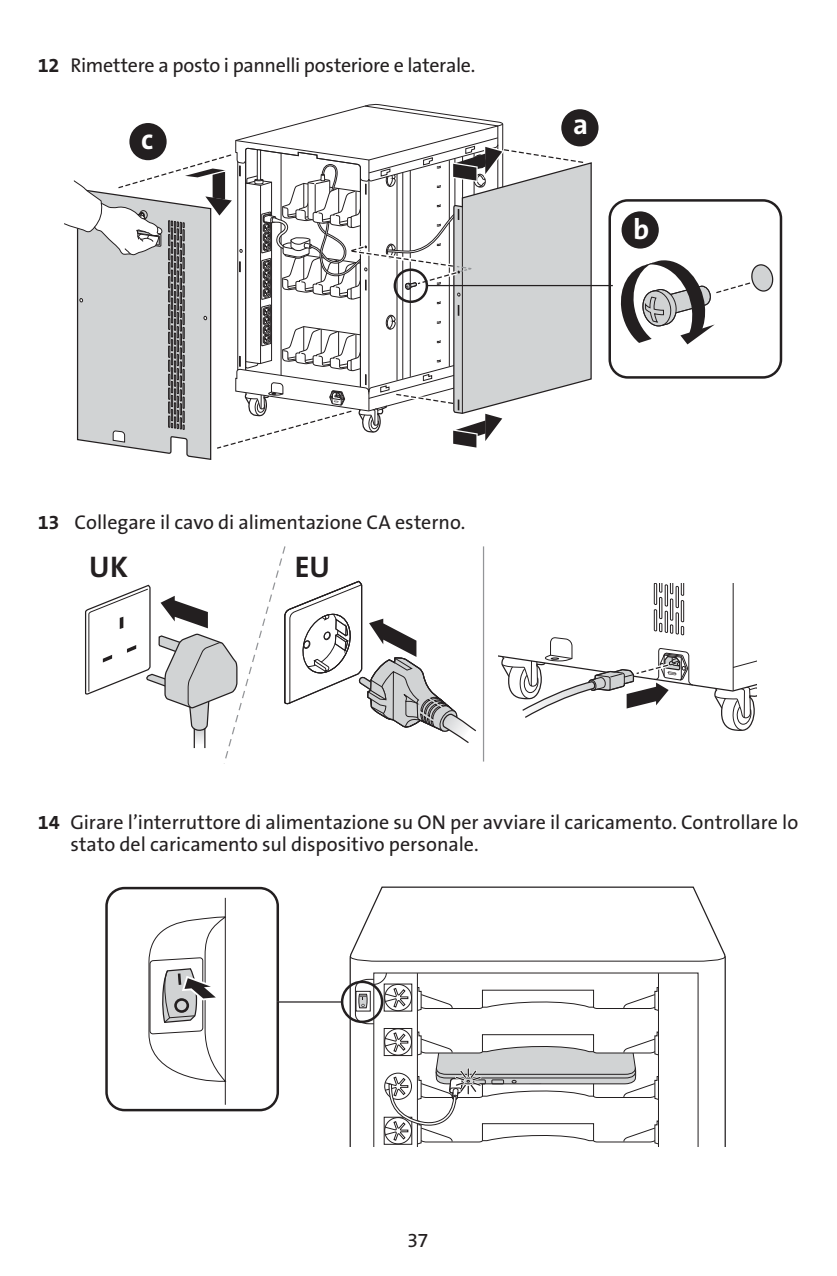
<style>
.page{position:relative;width:837px;height:1276px;background:#fff}
.page>*{position:absolute;margin:0;border:0;box-sizing:border-box;transform-origin:0 0}
.t1{font:30px "The Sans KENSINGTON7 Bd";color:#231f20}
.t2{font:28.75px "The Sans KENSINGTON7 Bd";color:#fff}
.t3{font:20px/22.5px "The Sans KENSINGTON5 Rg";letter-spacing:-.005em;color:#231f20}
.s1{font-family:"The Sans KENSINGTON7 Bd"}
</style>
<div class="page">
<div style="left:561px;top:109px;width:37px;height:37px;background:#231f20;border-radius:50%"></div>
<div style="left:621px;top:211px;width:37px;height:38px;background:#231f20;border-radius:50%"></div>
<div style="left:608px;top:199px;width:174px;height:180px;border:2px solid #231f20;border-radius:18px"></div>
<svg style="left:620px;top:260px;width:153px;height:84px"></svg>
<hr style="left:426px;top:285px;width:186px;height:1px;background:#231f20">
<svg style="left:64px;top:105px;width:528px;height:355px"></svg>
<hr style="left:482px;top:546px;width:2px;height:215px;background:#939598">
<svg style="left:498px;top:583px;width:257px;height:148px"></svg>
<svg style="left:85px;top:546px;width:391px;height:218px"></svg>
<hr style="left:225px;top:898px;width:1px;height:206px;background:#231f20">
<svg style="left:148px;top:915px;width:79px;height:167px"></svg>
<svg style="left:349px;top:886px;width:377px;height:260px"></svg>
<svg style="left:349px;top:955px;width:376px;height:7px"></svg>
<svg style="left:665px;top:972px;width:33px;height:174px"></svg>
<div style="left:105px;top:887px;width:174px;height:224px;border:2px solid #231f20;border-radius:18px"></div>
<hr style="left:278px;top:1001px;width:64px;height:1px;background:#231f20">
<div style="left:341px;top:980px;width:42px;height:43px;border:2px solid #231f20;border-radius:50%"></div>
<svg style="left:354px;top:972px;width:311px;height:174px"></svg>
<p class="t3" style="left:38px;top:54px;width:439px"><span class="s1">12</span> Rimettere a posto i pannelli posteriore e laterale.</p>
<h2 class="t2" style="left:141px;top:124px;width:14px">c</h2>
<h2 class="t2" style="left:573px;top:109px;width:17px">a</h2>
<h2 class="t2" style="left:633px;top:214px;width:18px">b</h2>
<p class="t3" style="left:38px;top:511px;width:429px"><span class="s1">13</span> Collegare il cavo di alimentazione CA esterno.</p>
<h1 class="t1" style="left:89px;top:551px;width:40px">UK</h1>
<h1 class="t1" style="left:295px;top:551px;width:37px">EU</h1>
<p class="t3" style="left:70px;top:811px;width:729px;text-indent:-32px"><span class="s1">14</span> Girare l’interruttore di alimentazione su ON per avviare il caricamento. Controllare lo stato del caricamento sul dispositivo personale.</p>
<p class="t3" style="left:407px;top:1230px;width:23px">37</p>
</div>
